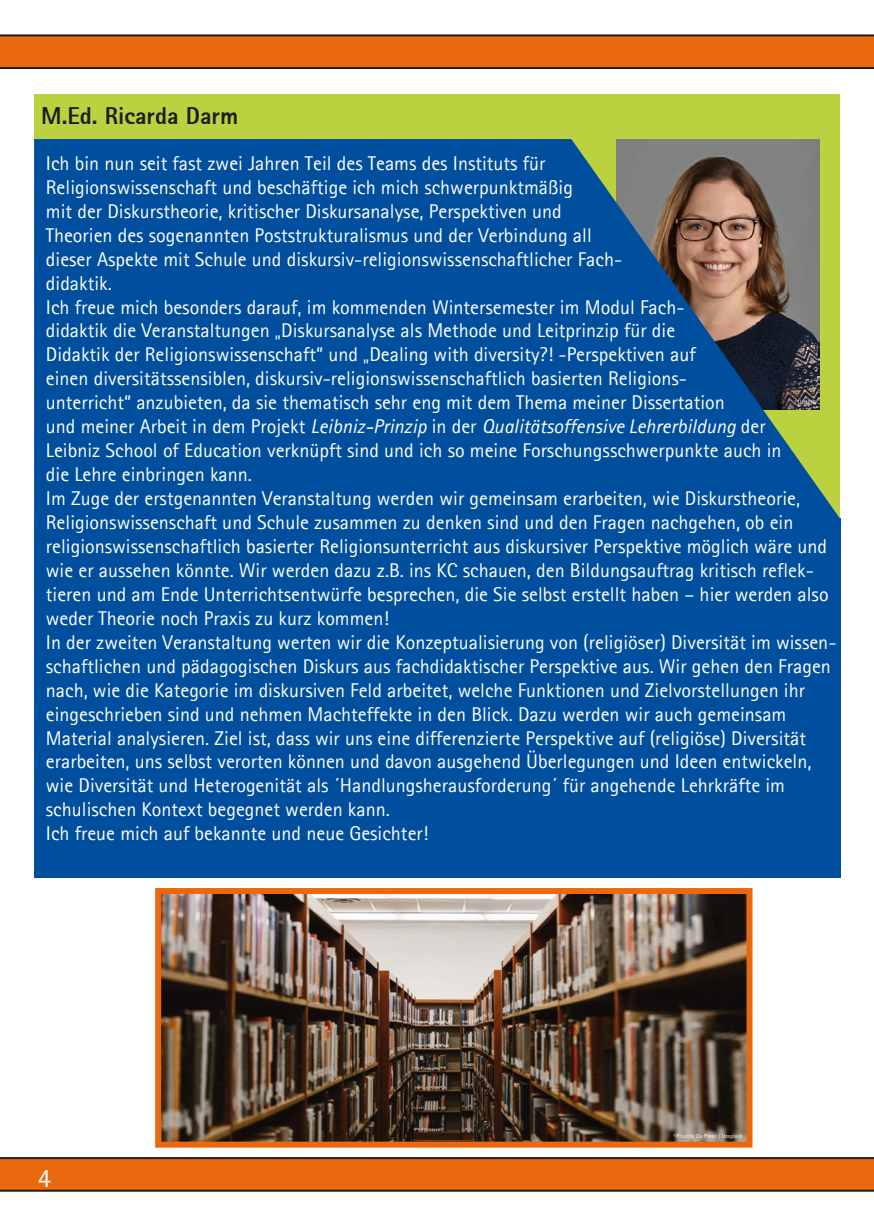
<style>
.page{position:relative;width:874px;height:1225px;background:#fff}
.page>*{position:absolute;margin:0;border:0;box-sizing:border-box;transform-origin:0 0}
.t1{font:26.4px "Agfa Rotis Sans Serif";color:#fff}
.t2{font:800 24px "Agfa Rotis Sans Serif";color:#1d1d1b}
.t3{font:20px/24px "Agfa Rotis Sans Serif";color:#fff}
.t4{font:6px "Agfa Rotis Sans Serif";color:#fff}
.s1{font-style:italic}
</style>
<div class="page">
<svg style="left:0;top:1157px;width:873px;height:34px;background:#d7610f"></svg>
<svg style="left:0;top:34px;width:873px;height:35px;background:#d36212"></svg>
<div style="left:34px;top:94px;width:805px;height:45px;background:#bcd140"></div>
<svg style="left:34px;top:139px;width:805px;height:379px;background:#165693"></svg>
<div style="left:34px;top:518px;width:806px;height:360px;background:#004f9f"></div>
<img style="left:162px;top:895px;width:583px;height:245px">
<div style="left:155px;top:888px;width:597px;height:259px;border:6px solid #eb690e"></div>
<p class="t2" style="left:41px;top:101px;width:198px">M.Ed. Ricarda Darm</p>
<p class="t3" style="left:46px;top:151px;width:791px">Ich bin nun seit fast zwei Jahren Teil des Teams des Instituts für<br>Religionswissenschaft und beschäftige ich mich schwerpunktmäßig<br>mit der Diskurstheorie, kritischer Diskursanalyse, Perspektiven und<br>Theorien des sogenannten Poststrukturalismus und der Verbindung all<br>dieser Aspekte mit Schule und diskursiv-religionswissenschaftlicher Fach-<br>didaktik.<br>Ich freue mich besonders darauf, im kommenden Wintersemester im Modul Fach-<br>didaktik die Veranstaltungen „Diskursanalyse als Methode und Leitprinzip für die<br>Didaktik der Religionswissenschaft“ und „Dealing with diversity?! -Perspektiven auf<br>einen diversitätssensiblen, diskursiv-religionswissenschaftlich basierten Religions-<br>unterricht“ anzubieten, da sie thematisch sehr eng mit dem Thema meiner Dissertation<br>und meiner Arbeit in dem Projekt <span class="s1">Leibniz-Prinzip</span> in der <span class="s1">Qualitätsoffensive Lehrerbildung</span> der<br>Leibniz School of Education verknüpft sind und ich so meine Forschungsschwerpunkte auch in<br>die Lehre einbringen kann.<br>Im Zuge der erstgenannten Veranstaltung werden wir gemeinsam erarbeiten, wie Diskurstheorie, Religionswissenschaft und Schule zusammen zu denken sind und den Fragen nachgehen, ob ein religionswissenschaftlich basierter Religionsunterricht aus diskursiver Perspektive möglich wäre und wie er aussehen könnte. Wir werden dazu z.B. ins KC schauen, den Bildungsauftrag kritisch reflek&shy;tieren und am Ende Unterrichtsentwürfe besprechen, die Sie selbst erstellt haben – hier werden also weder Theorie noch Praxis zu kurz kommen!<br>In der zweiten Veranstaltung werten wir die Konzeptualisierung von (religiöser) Diversität im wissen&shy;schaftlichen und pädagogischen Diskurs aus fachdidaktischer Perspektive aus. Wir gehen den Fragen nach, wie die Kategorie im diskursiven Feld arbeitet, welche Funktionen und Zielvorstellungen ihr eingeschrieben sind und nehmen Machteffekte in den Blick. Dazu werden wir auch gemeinsam Material analysieren. Ziel ist, dass wir uns eine differenzierte Perspektive auf (religiöse) Diversität erarbeiten, uns selbst verorten können und davon ausgehend Überlegungen und Ideen entwickeln, wie Diversität und Heterogenität als ´Handlungsherausforderung´ für angehende Lehrkräfte im schulischen Kontext begegnet werden kann.<br>Ich freue mich auf bekannte und neue Gesichter!</p>
<p class="t4" style="left:794px;top:398px;width:23px">©LUH/IfR</p>
<h1 class="t1" style="left:38px;top:1162px;width:15px">4</h1>
<p class="t4" style="left:673px;top:1132px;width:71px">©Priscilla Du Preez / Unsplash</p>
</div>
